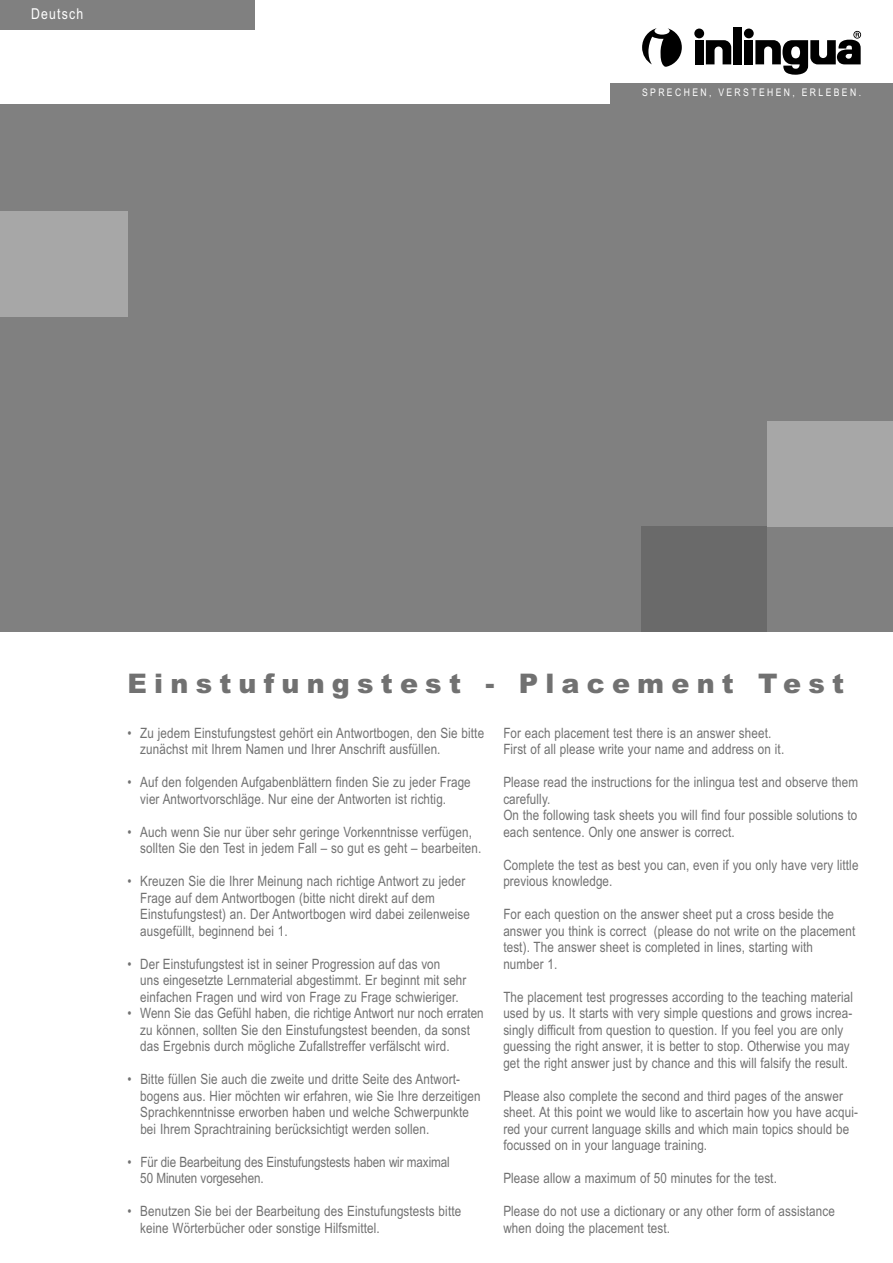
<style>
.page{position:relative;width:893px;height:1263px;background:#fff}
.page>*{position:absolute;margin:0;border:0;box-sizing:border-box;transform-origin:0 0}
.t1{font:900 27px "Arial";letter-spacing:.265em;color:#717171}
.t2{font:15px "Arial Narrow";letter-spacing:.08em;color:#fff}
.t3{font:14.25px/16.5px "Arial Narrow";letter-spacing:.01em;color:#717171}
.t4{font:14.25px/16.5px "Arial Narrow";letter-spacing:-.01em;color:#717171}
.t5{font:10.5px "Arial Narrow";letter-spacing:.23em;color:#fff}
</style>
<div class="page">
<div style="left:0;top:104px;width:893px;height:527px;background:#808080"></div>
<div style="left:0;top:212px;width:128px;height:105px;background:#a7a7a7"></div>
<div style="left:767px;top:421px;width:126px;height:105px;background:#a7a7a7"></div>
<svg style="left:642px;top:28px;width:40px;height:39px"></svg>
<div style="left:694px;top:29px;width:10px;height:9px;background:#000;border-radius:50%"></div>
<div style="left:695px;top:40px;width:9px;height:24px;background:#000"></div>
<div style="left:733px;top:27px;width:9px;height:37px;background:#000"></div>
<svg style="left:706px;top:40px;width:25px;height:24px"></svg>
<div style="left:744px;top:29px;width:10px;height:9px;background:#000;border-radius:50%"></div>
<div style="left:744px;top:40px;width:9px;height:24px;background:#000"></div>
<svg style="left:755px;top:31px;width:106px;height:44px"></svg>
<div style="left:610px;top:83px;width:283px;height:23px;background:#808080"></div>
<div style="left:0;top:0;width:255px;height:30px;background:#808080"></div>
<div style="left:642px;top:526px;width:125px;height:105px;background:#6a6a6a"></div>
<p class="t2" style="left:31px;top:5px;width:54px">Deutsch</p>
<p class="t5" style="left:642px;top:86px;width:221px">SPRECHEN, VERSTEHEN, ERLEBEN.</p>
<h1 class="t1" style="left:128px;top:668px;width:718px">Einstufungstest - Placement Test</h1>
<p class="t3" style="left:140px;top:724px;width:345px;text-indent:-13px">• Zu jedem Einstufungstest gehört ein Antwortbogen, den Sie bitte zunächst mit Ihrem Namen und Ihrer Anschrift ausfüllen.</p>
<p class="t3" style="left:140px;top:774px;width:332px;text-indent:-13px">• Auf den folgenden Aufgabenblättern finden Sie zu jeder Frage vier Antwortvorschläge. Nur eine der Antworten ist richtig.</p>
<p class="t3" style="left:140px;top:823px;width:342px;text-indent:-13px">• Auch wenn Sie nur über sehr geringe Vorkenntnisse verfügen, sollten Sie den Test in jedem Fall – so gut es geht – bearbeiten.</p>
<p class="t3" style="left:140px;top:873px;width:331px;text-indent:-13px">• Kreuzen Sie die Ihrer Meinung nach richtige Antwort zu jeder Frage auf dem Antwortbo gen (bitte nicht direkt auf dem Einstufungstest) an. Der Antwortbogen wird dabei zeilenweise ausgefüllt, beginnend bei 1.</p>
<p class="t3" style="left:140px;top:955px;width:328px;text-indent:-13px">• Der Einstufungstest ist in seiner Progression auf das von<br>uns eingesetzte Lernmaterial abge stimmt. Er beginnt mit sehr einfachen Fragen und wird von Frage zu Frage schwieriger.</p>
<p class="t3" style="left:140px;top:1005px;width:345px;text-indent:-13px">• Wenn Sie das Gefühl haben, die richtige Antwort nur noch erraten zu können, sollten Sie den Einstufungs test beenden, da sonst das Ergebnis durch mögliche Zufallstreffer verfälscht wird.</p>
<p class="t3" style="left:140px;top:1071px;width:342px;text-indent:-13px">• Bitte füllen Sie auch die zweite und dritte Seite des Antwort - bogens aus. Hier möchten wir erfahren, wie Sie Ihre derzeitigen Sprach kenntnisse erworben haben und welche Schwerpunkte bei Ihrem Sprach training berücksichtigt werden sollen.</p>
<p class="t4" style="left:140px;top:1153px;width:311px;text-indent:-13px">• Für die Bearbeitung des Einstufungstests haben wir maximal<br>50 Minuten vorgesehen.</p>
<p class="t3" style="left:140px;top:1203px;width:322px;text-indent:-13px">• Benutzen Sie bei der Bearbeitung des Einstufungstests bitte keine Wörterbücher oder sonstige Hilfsmittel.</p>
<p class="t3" style="left:503px;top:724px;width:282px">For each placement test there is an answer sheet.<br>First of all please write your name and address on it.</p>
<p class="t3" style="left:503px;top:774px;width:356px">Please read the instructions for the inlingua test and observe them carefully.<br>On the following task sheets you will find four possible solutions to each sentence. Only one answer is correct.</p>
<p class="t3" style="left:503px;top:856px;width:357px">Complete the test as best you can, even if you only have very little previous knowledge.</p>
<p class="t3" style="left:503px;top:906px;width:353px">For each question on the answer sheet put a cross beside the answer you think is correct (please do not write on the placement test). The answer sheet is completed in lines, starting with number 1.</p>
<p class="t3" style="left:503px;top:988px;width:351px">The placement test progresses according to the teaching material used by us. It starts with very simple questions and grows increa&shy;singly difficult from question to question. If you feel you are only guessing the right answer, it is better to stop. Otherwise you may get the right answer just by chance and this will falsify the result.</p>
<p class="t3" style="left:503px;top:1087px;width:356px">Please also complete the second and third pages of the answer sheet. At this point we would like to ascertain how you have acqui&shy;red your current language skills and which main topics should be focussed on in your language training.</p>
<p class="t3" style="left:503px;top:1170px;width:275px">Please allow a maximum of 50 minutes for the test.</p>
<p class="t3" style="left:503px;top:1203px;width:333px">Please do not use a dictionary or any other form of assistance when doing the placement test.</p>
</div>
